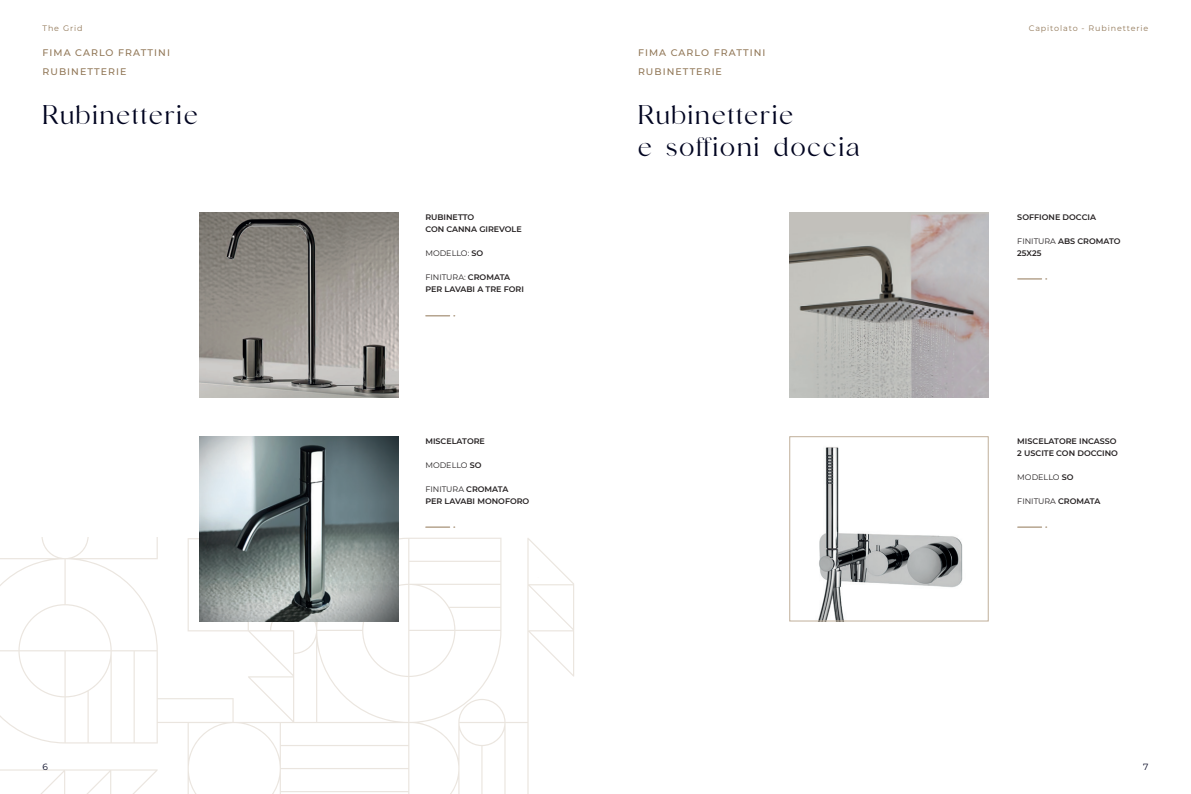
<style>
.page{position:relative;width:1191px;height:794px;background:#fff}
.page>*{position:absolute;margin:0;border:0;box-sizing:border-box;transform-origin:0 0}
.t1{font:30px/32.4px "Vigosamine";letter-spacing:.07em;color:#000420}
.t2{font:500 9.5px/19px "Montserrat";letter-spacing:.11em;color:#917757}
.t3{font:9px "Montserrat";color:#000420}
.t4{font:600 8px/12px "Montserrat";color:#231f20}
.t5{font:8px "Montserrat";color:#231f20}
.t6{font:8px "Montserrat";letter-spacing:.11em;color:#917757}
.s1{font-weight:600}
.s2{font-weight:400}
</style>
<div class="page">
<svg style="left:0;top:537px;width:574px;height:257px"></svg>
<img style="left:200px;top:213px;width:198px;height:184px">
<img style="left:789px;top:213px;width:199px;height:184px">
<img style="left:818px;top:447px;width:145px;height:172px">
<div style="left:789px;top:436px;width:199px;height:185px;border:1px solid #c0af9a"></div>
<svg style="left:426px;top:315px;width:29px;height:1px"></svg>
<svg style="left:1017px;top:527px;width:29px;height:1px"></svg>
<svg style="left:1017px;top:278px;width:29px;height:1px"></svg>
<img style="left:200px;top:437px;width:198px;height:184px">
<svg style="left:426px;top:527px;width:29px;height:1px"></svg>
<p class="t6" style="left:43px;top:23px;width:42px">The Grid</p>
<p class="t2" style="left:43px;top:43px;width:129px">FIMA CARLO FRATTINI<br>RUBINETTERIE</p>
<p class="t2" style="left:638px;top:43px;width:129px">FIMA CARLO FRATTINI<br>RUBINETTERIE</p>
<h1 class="t1" style="left:43px;top:99px;width:157px">Rubinetterie</h1>
<h1 class="t1" style="left:638px;top:99px;width:223px">Rubinetterie<br>e soffioni doccia</h1>
<p class="t4" style="left:425px;top:211px;width:98px">RUBINETTO<br>CON CANNA GIREVOLE</p>
<p class="t5" style="left:425px;top:248px;width:60px">MODELLO: <span class="s1">SO</span></p>
<p class="t4" style="left:425px;top:271px;width:100px"><span class="s2">FINITURA:</span> CROMATA<br>PER LAVABI A TRE FORI</p>
<p class="t4" style="left:425px;top:435px;width:61px">MISCELATORE</p>
<p class="t5" style="left:425px;top:460px;width:58px">MODELLO <span class="s1">SO</span></p>
<p class="t4" style="left:425px;top:483px;width:105px"><span class="s2">FINITURA</span> CROMATA<br>PER LAVABI MONOFORO</p>
<p class="t6" style="left:1028px;top:23px;width:121px">Capitolato - Rubinetterie</p>
<p class="t4" style="left:1017px;top:211px;width:80px">SOFFIONE DOCCIA</p>
<p class="t4" style="left:1017px;top:235px;width:105px"><span class="s2">FINITURA</span> ABS CROMATO<br>25X25</p>
<p class="t4" style="left:1017px;top:435px;width:102px">MISCELATORE INCASSO<br>2 USCITE CON DOCCINO</p>
<p class="t5" style="left:1017px;top:472px;width:58px">MODELLO <span class="s1">SO</span></p>
<p class="t5" style="left:1017px;top:496px;width:85px">FINITURA <span class="s1">CROMATA</span></p>
<p class="t3" style="left:43px;top:760px;width:7px">6</p>
<p class="t3" style="left:1143px;top:760px;width:7px">7</p>
</div>
